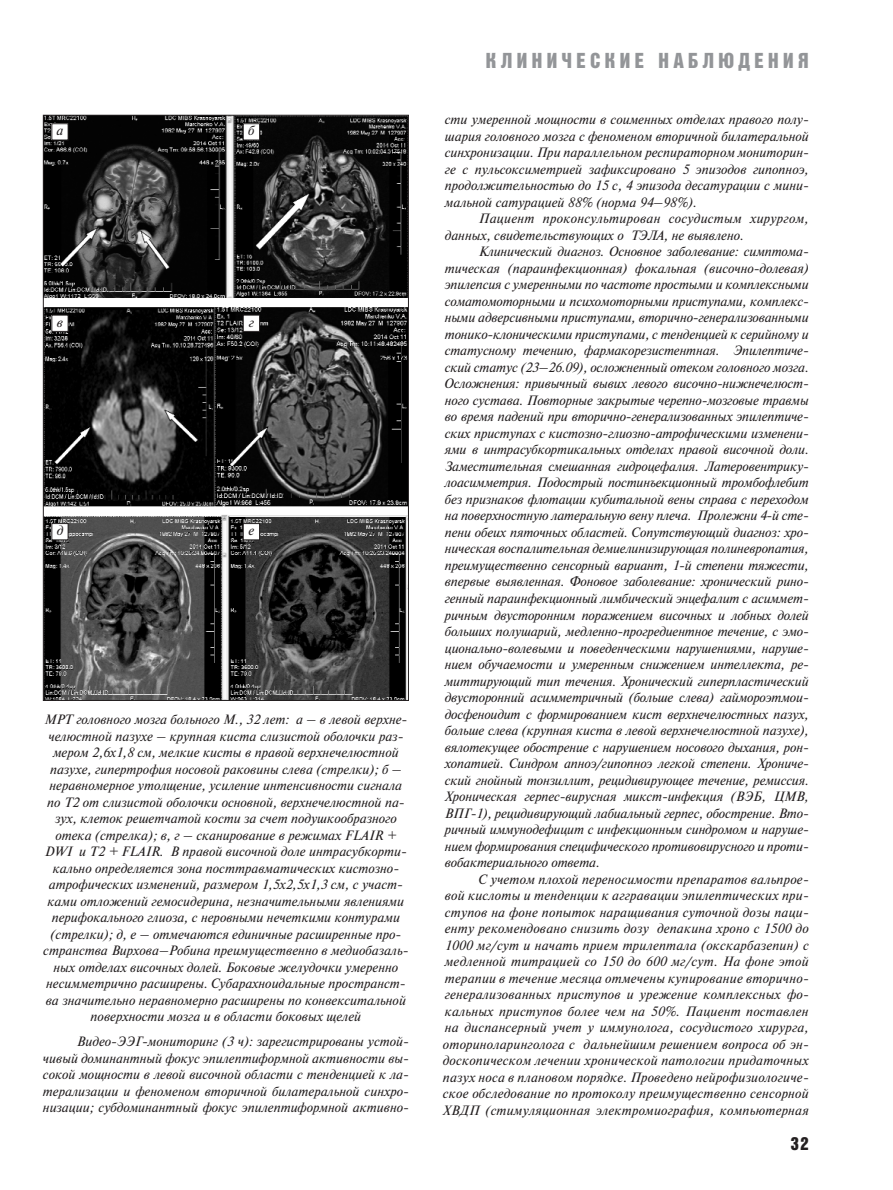
<style>
.page{position:relative;width:893px;height:1190px;background:#fff}
.page>*{position:absolute;margin:0;border:0;box-sizing:border-box;transform-origin:0 0}
.t1{font:21px "Bastion Kontrast";letter-spacing:.21em;color:#939598}
.t2{font:18px "Bastion Kontrast";color:#231f20}
.t3{font:italic 13.5px/16.5px "Newton C";color:#231f20;text-align:justify}
.t4{font:italic 13.5px/16.5px "Newton C";letter-spacing:.02em;color:#231f20}
</style>
<div class="page">
<img style="left:45px;top:117px;width:362px;height:582px">
<div style="left:52px;top:124px;width:16px;height:16px;background:#fff"></div>
<div style="left:243px;top:124px;width:16px;height:16px;background:#fff"></div>
<div style="left:243px;top:123px;width:17px;height:17px;border:1px solid #231f20"></div>
<div style="left:52px;top:315px;width:16px;height:16px;background:#fff"></div>
<div style="left:243px;top:315px;width:16px;height:16px;background:#fff"></div>
<div style="left:243px;top:315px;width:17px;height:17px;border:1px solid #231f20"></div>
<div style="left:52px;top:523px;width:16px;height:17px;background:#fff"></div>
<div style="left:243px;top:523px;width:16px;height:17px;background:#fff"></div>
<div style="left:243px;top:523px;width:17px;height:17px;border:1px solid #231f20"></div>
<p class="t3" style="left:56px;top:124px;width:8px">а</p>
<p class="t3" style="left:248px;top:124px;width:8px">б</p>
<p class="t3" style="left:57px;top:315px;width:8px">в</p>
<p class="t3" style="left:249px;top:315px;width:7px">г</p>
<p class="t3" style="left:57px;top:523px;width:8px">д</p>
<p class="t3" style="left:248px;top:523px;width:7px">е</p>
<p class="t3" style="left:43px;top:712px;width:366px;text-align:center">МРТ головного мозга больного М., 32 лет: а – в левой верхне&shy;челюстной пазухе – крупная киста слизистой оболочки раз&shy;мером 2,6х1,8 см, мелкие кисты в правой верхнечелюстной пазухе, гипертрофия носовой раковины слева (стрелки); б – неравномерное утолщение, усиление интенсивности сигнала по Т2 от слизистой оболочки основной, верхнечелюстной па&shy;зух, клеток решетчатой кости за счет подушкообразного отека (стрелка); в, г – сканирование в режимах FLAIR + DWI и T2 + FLAIR. В правой височной доле интрасубкорти&shy;кально определяется зона посттравматических кистозно&shy;атрофических изменений, размером 1,5х2,5х1,3 см, с участ&shy;ками отложений гемосидерина, незначительными явлениями перифокального глиоза, с неровными нечеткими контурами (стрелки); д, е – отмечаются единичные расширенные про&shy;странства Вирхова–Робина преимущественно в медиобазаль&shy;ных отделах височных долей. Боковые желудочки умеренно несимметрично расширены. Субарахноидальные пространст&shy;ва значительно неравномерно расширены по конвекситальной поверхности мозга и в области боковых щелей</p>
<p class="t3" style="left:43px;top:1034px;width:367px;text-indent:34px">Видео-ЭЭГ-мониторинг (3 ч): зарегистрированы устой&shy;чивый доминантный фокус эпилептиформной активности вы&shy;сокой мощности в левой височной области с тенденцией к ла&shy;терализации и феноменом вторичной билатеральной синхро&shy;низации; субдоминантный фокус эпилептиформной активно-</p>
<h1 class="t1" style="left:486px;top:53px;width:324px">КЛИНИЧЕСКИЕ НАБЛЮДЕНИЯ</h1>
<p class="t3" style="left:445px;top:113px;width:365px">сти умеренной мощности в соименных отделах правого полу&shy;шария головного мозга с феноменом вторичной билатеральной синхронизации. При параллельном респираторном мониторин&shy;ге с пульсоксиметрией зафиксировано 5 эпизодов гипопноэ, продолжительностью до 15 с, 4 эпизода десатурации с мини&shy;мальной сатурацией 88% (норма 94–98%).</p>
<p class="t4" style="left:445px;top:212px;width:365px;text-indent:34px">Пациент проконсультирован сосудистым хирургом, данных, свидетельствующих о ТЭЛА, не выявлено.</p>
<p class="t3" style="left:445px;top:245px;width:365px;text-indent:34px">Клинический диагноз. Основное заболевание: симптома&shy;тическая (параинфекционная) фокальная (височно-долевая) эпилепсия с умеренными по частоте простыми и комплексными соматомоторными и психомоторными приступами, комплекс&shy;ными адверсивными приступами, вторично-генерализованными тонико-клоническими приступами, с тенденцией к серийному и статусному течению, фармакорезистентная. Эпилептиче&shy;ский статус (23–26.09), осложненный отеком головного мозга.<br>Осложнения: привычный вывих левого височно-нижнечелюст&shy;ного сустава. Повторные закрытые черепно-мозговые травмы во время падений при вторично-генерализованных эпилептиче&shy;ских приступах с кистозно-глиозно-атрофическими изменени&shy;ями в интрасубкортикальных отделах правой височной доли.<br>Заместительная смешанная гидроцефалия. Латеровентрику&shy;лоасимметрия. Подострый постинъекционный тромбофлебит без признаков флотации кубитальной вены справа с переходом на поверхностную латеральную вену плеча. Пролежни 4-й сте&shy;пени обеих пяточных областей. Сопутствующий диагноз: хро&shy;ническая воспалительная демиелинизирующая полиневропатия, преимущественно сенсорный вариант, 1-й степени тяжести, впервые выявленная. Фоновое заболевание: хронический рино&shy;генный параинфекционный лимбический энцефалит с асиммет&shy;ричным двусторонним поражением височных и лобных долей больших полушарий, медленно-прогредиентное течение, с эмо&shy;ционально-волевыми и поведенческими нарушениями, наруше&shy;нием обучаемости и умеренным снижением интеллекта, ре&shy;миттирующий тип течения. Хронический гиперпластический двусторонний асимметричный (больше слева) гаймороэтмои&shy;досфеноидит с формированием кист верхнечелюстных пазух, больше слева (крупная киста в левой верхнечелюстной пазухе), вялотекущее обострение с нарушением носового дыхания, рон&shy;хопатией. Синдром апноэ/гипопноэ легкой степени. Хрониче&shy;ский гнойный тонзиллит, рецидивирующее течение, ремиссия.<br>Хроническая герпес-вирусная микст-инфекция (ВЭБ, ЦМВ, ВПГ-1), рецидивирующий лабиальный герпес, обострение. Вто&shy;ричный иммунодефицит с инфекционным синдромом и наруше&shy;нием формирования специфического противовирусного и проти&shy;вобактериального ответа.</p>
<p class="t3" style="left:443px;top:872px;width:367px;text-indent:36px">С учетом плохой переносимости препаратов вальпрое&shy;вой кислоты и тенденции к аггравации эпилептических при&shy;ступов на фоне попыток наращивания суточной дозы паци&shy;енту рекомендовано снизить дозу депакина хроно с 1500 до 1000 мг/сут и начать прием трилептала (окскарбазепин) с медленной титрацией со 150 до 600 мг/сут. На фоне этой терапии в течение месяца отмечены купирование вторично&shy;генерализованных приступов и урежение комплексных фо&shy;кальных приступов более чем на 50%. Пациент поставлен на диспансерный учет у иммунолога, сосудистого хирурга, оториноларинголога с дальнейшим решением вопроса об эн&shy;доскопическом лечении хронической патологии придаточных пазух носа в плановом порядке. Проведено нейрофизиологиче&shy;ское обследование по протоколу преимущественно сенсорной ХВДП (стимуляционная электромиография, компьютерная</p>
<h2 class="t2" style="left:790px;top:1137px;width:19px">32</h2>
</div>
